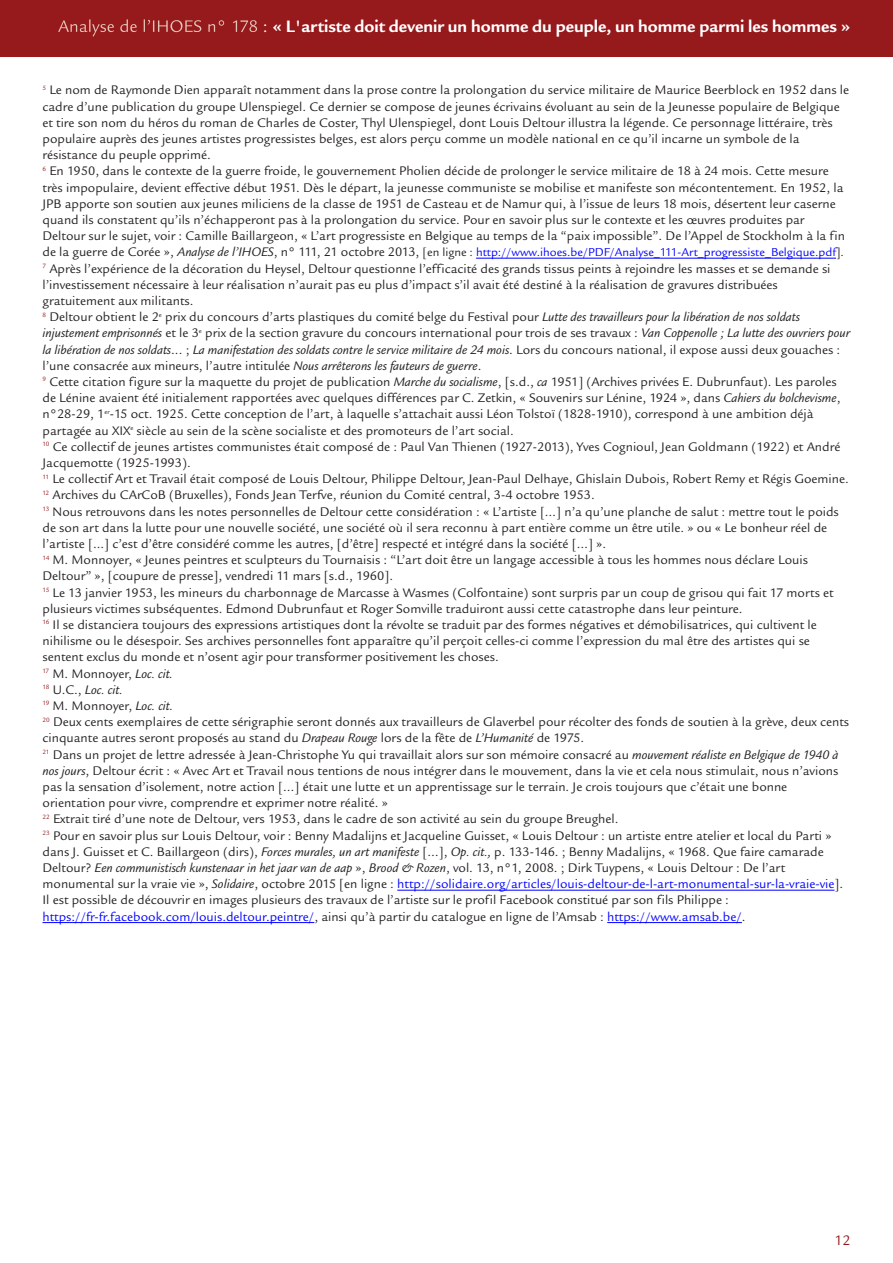
<style>
.page{position:relative;width:893px;height:1263px;background:#fff}
.page>*{position:absolute;margin:0;border:0;box-sizing:border-box;transform-origin:0 0}
.t1{font:700 18px "Legacy San ITC";color:#fff}
.t2{font:15px "Legacy San ITC";color:#96191c}
.t3{font:13.5px/16.2px "Legacy San ITC";color:#231f20}
.t4{font:12.45px "Legacy San ITC";color:#00f}
.s1{font-weight:400}
.s2{font-size:13.5px;color:#231f20}
.s3{font-style:italic;font-size:13.5px;color:#231f20}
.s4{color:#231f20}
.s5{font-style:italic}
.s6{color:#00f}
</style>
<div class="page">
<hr style="left:476px;top:258px;width:360px;height:1px;background:#00f">
<hr style="left:397px;top:890px;width:437px;height:1px;background:#00f">
<hr style="left:43px;top:922px;width:271px;height:1px;background:#00f">
<hr style="left:607px;top:922px;width:135px;height:1px;background:#00f">
<div style="left:0;top:0;width:893px;height:57px;background:#96191c"></div>
<svg style="left:58px;top:19px;width:90px;height:18px"></svg>
<h1 class="t1" style="left:263px;top:16px;width:589px"><span class="s1">:</span> « L'artiste doit devenir un homme du peuple, un homme parmi les hommes »</h1>
<p class="t3" style="left:43px;top:82px;width:808px"><sup>5</sup> Le nom de Raymonde Dien apparaît notamment dans la prose contre la prolongation du service militaire de Maurice Beerblock en 1952 dans le cadre d’une publication du groupe Ulenspiegel. Ce dernier se compose de jeunes écrivains évoluant au sein de la Jeunesse populaire de Belgique et tire son nom du héros du roman de Charles de Coster, Thyl Ulenspiegel, dont Louis Deltour illustra la légende. Ce personnage littéraire, très populaire auprès des jeunes artistes progressistes belges, est alors perçu comme un modèle national en ce qu’il incarne un symbole de la résistance du peuple opprimé.<br><sup>6</sup> En 1950, dans le contexte de la guerre froide, le gouvernement Pholien décide de prolonger le service militaire de 18 à 24 mois. Cette mesure très impopulaire, devient effective début 1951. Dès le départ, la jeunesse communiste se mobilise et manifeste son mécontentement. En 1952, la JPB apporte son soutien aux jeunes miliciens de la classe de 1951 de Casteau et de Namur qui, à l’issue de leurs 18 mois, désertent leur caserne quand ils constatent qu’ils n’échapperont pas à la prolongation du service. Pour en savoir plus sur le contexte et les œuvres produites par Deltour sur le sujet, voir : Camille Baillargeon, « L’art progressiste en Belgique au temps de la “paix impossible”. De l’Appel de Stockholm à la fin</p>
<p class="t4" style="left:43px;top:245px;width:803px"><span class="s2">de la guerre de Corée »,</span> <span class="s3">Analyse de l’IHOES</span><span class="s2">, n° 111, 21 octobre 2013,</span> <span class="s4">[en ligne :</span> http://www.ihoes.be/PDF/Analyse_111-Art_progressiste_Belgique.pdf<span class="s4">].</span></p>
<p class="t3" style="left:43px;top:260px;width:809px"><sup>7</sup> Après l’expérience de la décoration du Heysel, Deltour questionne l’efficacité des grands tissus peints à rejoindre les masses et se demande si l’investissement nécessaire à leur réalisation n’aurait pas eu plus d’impact s’il avait été destiné à la réalisation de gravures distribuées gratuitement aux militants.<br><sup>8</sup> Deltour obtient le 2<sup>e</sup> prix du concours d’arts plastiques du comité belge du Festival pour <span class="s5">Lutte des travailleurs pour la libération de nos soldats injustement emprisonnés</span> et le 3<sup>e</sup> prix de la section gravure du concours international pour trois de ses travaux : <span class="s5">Van Coppenolle ; La lutte des ouvriers pour la libération de nos soldats</span>... ; <span class="s5">La manifestation des soldats contre le service militaire de 24 mois</span>. Lors du concours national, il expose aussi deux gouaches : l’une consacrée aux mineurs, l’autre intitulée <span class="s5">Nous arrêterons les fauteurs de guerre</span>.<br><sup>9</sup> Cette citation figure sur la maquette du projet de publication <span class="s5">Marche du socialisme</span>, [s.d., <span class="s5">ca</span> 1951] (Archives privées E. Dubrunfaut). Les paroles de Lénine avaient été initialement rapportées avec quelques différences par C. Zetkin, « Souvenirs sur Lénine, 1924 », dans <span class="s5">Cahiers du bolchevisme</span>, n°28-29, 1<sup>er</sup>-15 oct. 1925. Cette conception de l’art, à laquelle s’attachait aussi Léon Tolstoï (1828-1910), correspond à une ambition déjà partagée au XIX<sup>e</sup> siècle au sein de la scène socialiste et des promoteurs de l’art social.<br><sup>10</sup> Ce collectif de jeunes artistes communistes était composé de : Paul Van Thienen (1927-2013), Yves Cognioul, Jean Goldmann (1922) et André Jacquemotte (1925-1993).<br><sup>11</sup> Le collectif Art et Travail était composé de Louis Deltour, Philippe Deltour, Jean-Paul Delhaye, Ghislain Dubois, Robert Remy et Régis Goemine.<br><sup>12</sup> Archives du CArCoB (Bruxelles), Fonds Jean Terfve, réunion du Comité central, 3-4 octobre 1953.<br><sup>13</sup> Nous retrouvons dans les notes personnelles de Deltour cette considération : « L’artiste […] n’a qu’une planche de salut : mettre tout le poids de son art dans la lutte pour une nouvelle société, une société où il sera reconnu à part entière comme un être utile. » ou « Le bonheur réel de l’artiste [...] c’est d’être considéré comme les autres, [d’être] respecté et intégré dans la société […] ».<br><sup>14</sup> M. Monnoyer, « Jeunes peintres et sculpteurs du Tournaisis : “L’art doit être un langage accessible à tous les hommes nous déclare Louis Deltour” », [coupure de presse], vendredi 11 mars [s.d., 1960].<br><sup>15</sup> Le 13 janvier 1953, les mineurs du charbonnage de Marcasse à Wasmes (Colfontaine) sont surpris par un coup de grisou qui fait 17 morts et plusieurs victimes subséquentes. Edmond Dubrunfaut et Roger Somville traduiront aussi cette catastrophe dans leur peinture.<br><sup>16</sup> Il se distanciera toujours des expressions artistiques dont la révolte se traduit par des formes négatives et démobilisatrices, qui cultivent le nihilisme ou le désespoir. Ses archives personnelles font apparaître qu’il perçoit celles-ci comme l’expression du mal être des artistes qui se sentent exclus du monde et n’osent agir pour transformer positivement les choses.<br><sup>17</sup> M. Monnoyer, <span class="s5">Loc. cit.<br></span><sup>18</sup> U.C., <span class="s5">Loc. cit.<br></span><sup>19</sup> M. Monnoyer, <span class="s5">Loc. cit.<br></span><sup>20</sup> Deux cents exemplaires de cette sérigraphie seront donnés aux travailleurs de Glaverbel pour récolter des fonds de soutien à la grève, deux cents cinquante autres seront proposés au stand du <span class="s5">Drapeau Rouge</span> lors de la fête de <span class="s5">L’Humanité</span> de 1975.<br><sup>21</sup> Dans un projet de lettre adressée à Jean-Christophe Yu qui travaillait alors sur son mémoire consacré au <span class="s5">mouvement réaliste en Belgique de 1940 à nos jours</span>, Deltour écrit : « Avec Art et Travail nous tentions de nous intégrer dans le mouvement, dans la vie et cela nous stimulait, nous n’avions pas la sensation d’isolement, notre action […] était une lutte et un apprentissage sur le terrain. Je crois toujours que c’était une bonne orientation pour vivre, comprendre et exprimer notre réalité. »<br><sup>22</sup> Extrait tiré d’une note de Deltour, vers 1953, dans le cadre de son activité au sein du groupe Breughel.<br><sup>23</sup> Pour en savoir plus sur Louis Deltour, voir : Benny Madalijns et Jacqueline Guisset, « Louis Deltour : un artiste entre atelier et local du Parti » dans J. Guisset et C. Baillargeon (dirs), <span class="s5">Forces murales, un art manifeste</span> […], <span class="s5">Op. cit.,</span> p. 133-146. ; Benny Madalijns, « 1968. Que faire camarade Deltour? <span class="s5">Een communistisch kunstenaar in het jaar van de aap</span> », <span class="s5">Brood &amp; Rozen</span>, vol. 13, n°1, 2008. ; Dirk Tuypens, « Louis Deltour : De l’art monumental sur la vraie vie », <span class="s5">Solidaire</span>, octobre 2015 [en ligne : <span class="s6">http://solidaire.org/articles/louis-deltour-de-l-art-monumental-sur-la-vraie-vie</span>].<br>Il est possible de découvrir en images plusieurs des travaux de l’artiste sur le profil Facebook constitué par son fils Philippe : <span class="s6">https://fr-fr.facebook.com/louis.deltour.peintre/</span>, ainsi qu’à partir du catalogue en ligne de l’Amsab : <span class="s6">https://www.amsab.be/</span>.</p>
<p class="t2" style="left:834px;top:1232px;width:18px">12</p>
</div>
